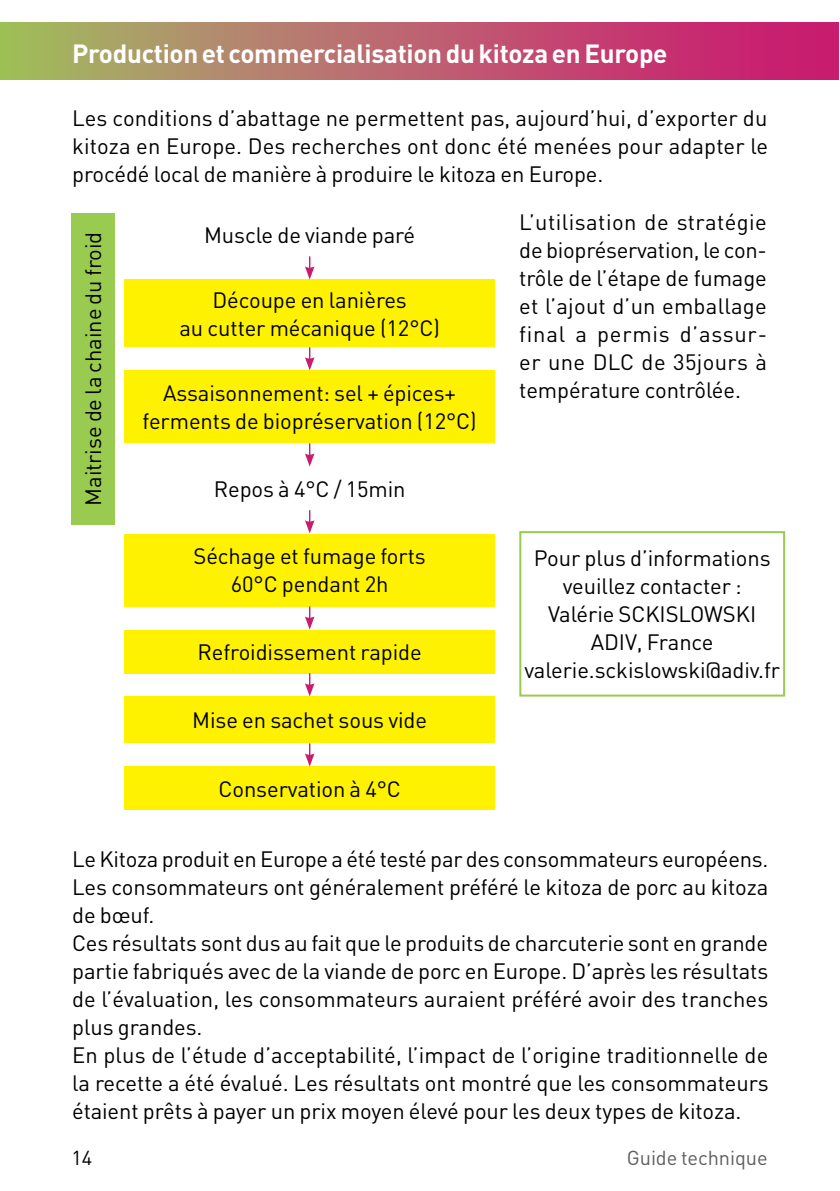
<style>
.page{position:relative;width:840px;height:1191px;background:#fff}
.page>*{position:absolute;margin:0;border:0;box-sizing:border-box;transform-origin:0 0}
.t1{font:700 26px "DIN Pro";letter-spacing:-.01em;color:#fff}
.t2{font:22px/28px "DIN Pro";letter-spacing:-.005em;color:#000;text-align:center}
.t3{font:20px "DIN Pro";letter-spacing:-.005em;color:#5f5f5f}
.t4{font:20px "DIN Pro";color:#000}
</style>
<div class="page">
<div style="left:0;top:23px;width:838px;height:56px;background:linear-gradient(to right,#a6b966,#cf1075)"></div>
<div style="left:124px;top:280px;width:371px;height:67px;background:#fff200"></div>
<div style="left:124px;top:370px;width:371px;height:73px;background:#fff200"></div>
<div style="left:124px;top:533px;width:371px;height:73px;background:#fff200"></div>
<div style="left:124px;top:630px;width:371px;height:43px;background:#fff200"></div>
<div style="left:124px;top:696px;width:371px;height:47px;background:#fff200"></div>
<div style="left:124px;top:766px;width:371px;height:44px;background:#fff200"></div>
<svg style="left:305px;top:256px;width:9px;height:23px"></svg>
<svg style="left:305px;top:347px;width:9px;height:23px"></svg>
<svg style="left:305px;top:443px;width:9px;height:23px"></svg>
<svg style="left:305px;top:510px;width:9px;height:23px"></svg>
<svg style="left:305px;top:606px;width:9px;height:23px"></svg>
<svg style="left:305px;top:673px;width:9px;height:23px"></svg>
<svg style="left:305px;top:743px;width:9px;height:23px"></svg>
<div style="left:71px;top:213px;width:43px;height:312px;background:#98cb4f"></div>
<div style="left:519px;top:531px;width:265px;height:165px;border:2px solid #98cb4f"></div>
<p class="t1" style="left:72px;top:36px;width:596px">Production et commercialisation du kitoza en Europe</p>
<p class="t2" style="left:72px;top:103px;width:697px;text-align:justify">Les conditions d’abattage ne permettent pas, aujourd’hui, d’exporter du kitoza en Europe. Des recherches ont donc été menées pour adapter le procédé local de manière à produire le kitoza en Europe.</p>
<p class="t2" style="left:519px;top:207px;width:249px;text-align:justify">L’utilisation de stratégie de biopréservation, le con&shy;trôle de l’étape de fumage et l’ajout d’un emballage final a permis d’assur&shy;er une DLC de 35jours à température contrôlée.</p>
<p class="t2" style="left:204px;top:220px;width:212px">Muscle de viande paré</p>
<p class="t2" style="left:78px;top:506px;width:275px;rotate:-90deg">Maitrise de la chaine du froid</p>
<p class="t2" style="left:179px;top:285px;width:262px">Découpe en lanières<br>au cutter mécanique (12°C)</p>
<p class="t2" style="left:143px;top:378px;width:335px">Assaisonnement: sel + épices+ ferments de biopréservation (12°C)</p>
<p class="t2" style="left:214px;top:474px;width:193px">Repos à 4°C / 15min</p>
<p class="t2" style="left:193px;top:541px;width:234px">Séchage et fumage forts<br>60°C pendant 2h</p>
<p class="t2" style="left:197px;top:637px;width:225px">Refroidissement rapide</p>
<p class="t2" style="left:192px;top:705px;width:236px">Mise en sachet sous vide</p>
<p class="t2" style="left:218px;top:774px;width:184px">Conservation à 4°C</p>
<p class="t2" style="left:524px;top:543px;width:257px">Pour plus d’informations veuillez contacter :<br>Valérie SCKISLOWSKI<br>ADIV, France valerie.sckislowski@adiv.fr</p>
<p class="t2" style="left:72px;top:844px;width:697px;text-align:left">Le Kitoza produit en Europe a été testé par des consommateurs européens.<br>Les consommateurs ont généralement préféré le kitoza de porc au kitoza de bœuf.<br>Ces résultats sont dus au fait que le produits de charcuterie sont en grande partie fabriqués avec de la viande de porc en Europe. D’après les résultats de l’évaluation, les consommateurs auraient préféré avoir des tranches plus grandes.<br>En plus de l’étude d’acceptabilité, l’impact de l’origine traditionnelle de la recette a été évalué. Les résultats ont montré que les consommateurs étaient prêts à payer un prix moyen élevé pour les deux types de kitoza.</p>
<p class="t4" style="left:71px;top:1144px;width:22px">14</p>
<p class="t3" style="left:626px;top:1144px;width:142px">Guide technique</p>
</div>
